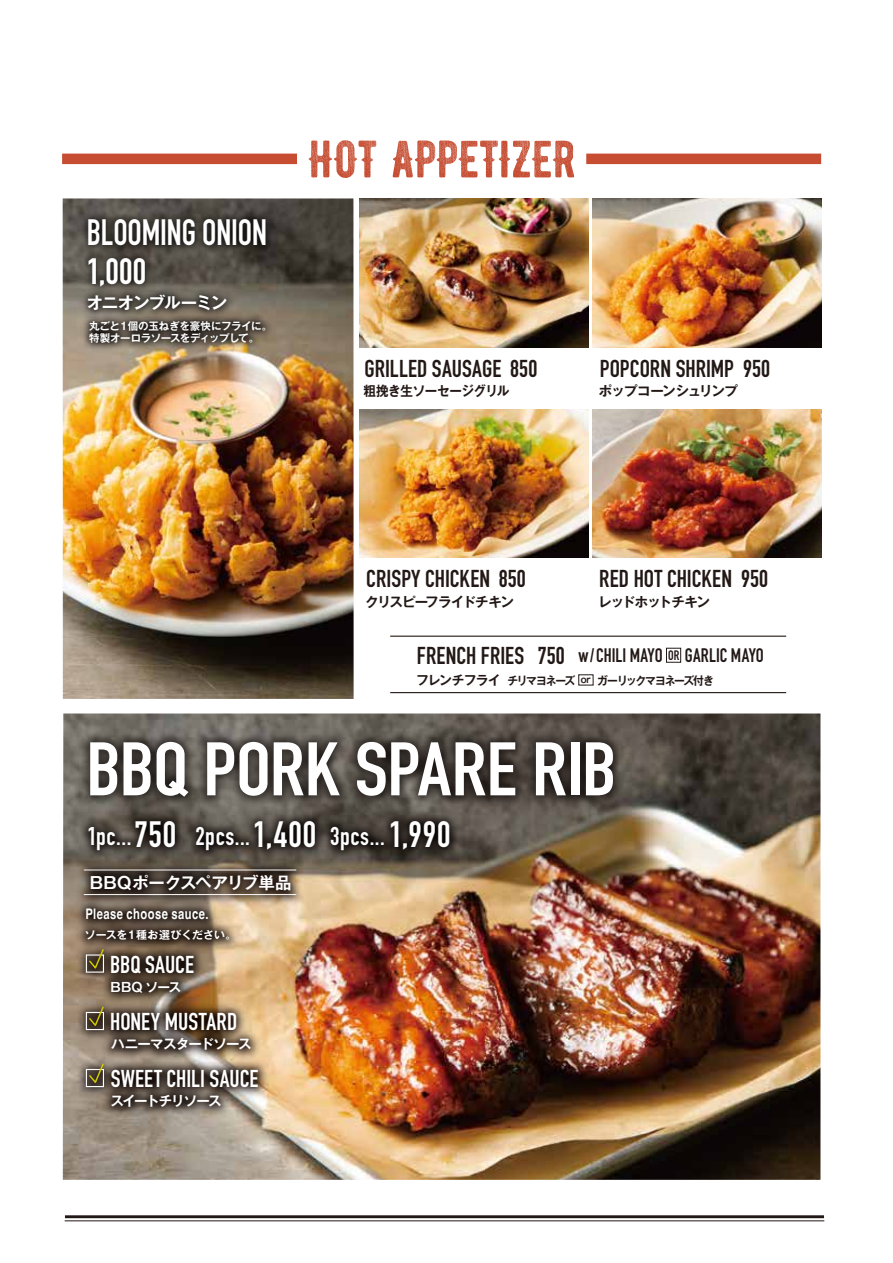
<style>
.page{position:relative;width:893px;height:1263px;background:#fff}
.page>*{position:absolute;margin:0;border:0;box-sizing:border-box;transform-origin:0 0}
.t1{font:700 74.4px "DIN Condensed";letter-spacing:-.01em;color:#fff;scale:1.1 1}
.t2{font:52.5px "BERNIERDISTRESSED";letter-spacing:-.01em;color:#c64d32}
.t3{font:700 36.15px/38.2px "DIN Condensed";letter-spacing:-.005em;color:#fff;scale:.93 1}
.t4{font:700 25.35px "DIN Condensed";letter-spacing:.015em;color:#fff}
.t5{font:700 24px "DIN Condensed";letter-spacing:.005em;color:#221815}
.t6{font:700 24px "DIN Condensed";color:#fff}
.t7{font:700 19.2px "DIN Condensed";color:#221815}
.t8{font:700 16.5px "Gothic MB101 Pr 6 N De";letter-spacing:-.075em;color:#fff}
.t9{font:700 16.35px "Gothic MB101 Pr 6 N De";letter-spacing:-.015em;color:#fff}
.t10{font:700 14.55px "Helvetica";letter-spacing:.035em;color:#fff;scale:.77 1}
.t11{font:700 13.5px "Gothic MB101 Pr 6 N De";letter-spacing:-.055em;color:#221815}
.t12{font:700 13.5px "Gothic MB101 Pr 6 N De";letter-spacing:-.035em;color:#221815;scale:.93 1}
.t13{font:700 13.5px "Gothic MB101 Pr 6 N De";letter-spacing:-.08em;color:#221815}
.t14{font:700 13.5px "Gothic MB101 Pr 6 N De";letter-spacing:-.065em;color:#fff}
.t15{font:700 13.5px "Gothic MB101 Pr 6 N De";letter-spacing:-.095em;color:#fff}
.t16{font:700 12.75px "Gothic MB101 Pr 6 N De";letter-spacing:-.02em;color:#fff}
.t17{font:700 11.4px "Gothic MB101 Pr 6 N De";letter-spacing:-.105em;color:#221815;scale:.94 1}
.t18{font:700 10.95px "Gothic MB101 Pr 6 N De";letter-spacing:.005em;color:#fff}
.t19{font:700 10.5px/12px "Gothic MB101 Pr 6 N De";letter-spacing:-.035em;color:#fff}
.s1{font-size:24px}
.s2{font-size:13.5px}
.s3{font-size:12.75px}
.s4{font-size:9.15px}
.s5{font-size:36.15px}
</style>
<div class="page">
<img style="left:63px;top:198px;width:291px;height:477px">
<img style="left:359px;top:198px;width:229px;height:149px">
<img style="left:592px;top:198px;width:229px;height:149px">
<img style="left:359px;top:409px;width:229px;height:149px">
<img style="left:592px;top:409px;width:229px;height:149px">
<img style="left:63px;top:713px;width:757px;height:467px">
<hr style="left:65px;top:1220px;width:759px;height:1px;background:#221815">
<hr style="left:65px;top:1215px;width:759px;height:3px;background:#221815">
<img style="left:62px;top:164px;width:274px;height:237px">
<div style="left:586px;top:154px;width:235px;height:10px;background:#c64d32"></div>
<div style="left:62px;top:154px;width:235px;height:10px;background:#c64d32"></div>
<hr style="left:390px;top:636px;width:396px;height:1px;background:#221815">
<hr style="left:390px;top:692px;width:396px;height:1px;background:#221815">
<div style="left:666px;top:648px;width:15px;height:15px;border:1px solid #221815"></div>
<img style="left:62px;top:675px;width:612px;height:492px">
<hr style="left:84px;top:894px;width:212px;height:1px;background:#fff">
<hr style="left:84px;top:870px;width:212px;height:1px;background:#fff">
<div style="left:86px;top:1069px;width:18px;height:18px;border:1px solid #fff"></div>
<svg style="left:88px;top:1062px;width:17px;height:23px"></svg>
<div style="left:86px;top:954px;width:18px;height:19px;border:1px solid #fff"></div>
<svg style="left:88px;top:948px;width:17px;height:23px"></svg>
<div style="left:86px;top:1012px;width:18px;height:18px;border:1px solid #fff"></div>
<svg style="left:88px;top:1005px;width:17px;height:23px"></svg>
<h3 class="t3" style="left:87px;top:213px;width:195px">BLOOMING ONION<br>1,000</h3>
<p class="t8" style="left:87px;top:289px;width:142px">オニオンブルーミン</p>
<p class="t19" style="left:89px;top:319px;width:185px">丸ごと1個の玉ねぎを豪快にフライに。特製オーロラソースをディップして。</p>
<h2 class="t2" style="left:309px;top:116px;width:269px">HOT APPETIZER</h2>
<p class="t5" style="left:364px;top:352px;width:174px">GRILLED SAUSAGE 850</p>
<p class="t12" style="left:363px;top:379px;width:158px">粗挽き生ソーセージグリル</p>
<p class="t5" style="left:600px;top:352px;width:172px">POPCORN SHRIMP 950</p>
<p class="t11" style="left:599px;top:380px;width:141px">ポップコーンシュリンプ</p>
<p class="t5" style="left:366px;top:563px;width:161px">CRISPY CHICKEN 850</p>
<p class="t13" style="left:365px;top:590px;width:150px">クリスピーフライドチキン</p>
<p class="t5" style="left:599px;top:563px;width:170px">RED HOT CHICKEN 950</p>
<p class="t11" style="left:598px;top:590px;width:113px">レッドホットチキン</p>
<p class="t7" style="left:417px;top:642px;width:348px"><span class="s1">FRENCH FRIES 750</span> w/CHILI MAYO <span class="s2">OR</span> GARLIC MAYO</p>
<p class="t17" style="left:416px;top:671px;width:318px"><span class="s3">フレンチフライ</span>チリマヨネーズ <span class="s4">or</span> ガーリックマヨネーズ付き</p>
<h1 class="t1" style="left:86px;top:719px;width:484px">BBQ PORK SPARE RIB</h1>
<p class="t4" style="left:87px;top:819px;width:365px">1pc...<span class="s5">750</span> 2pcs...<span class="s5">1,400</span> 3pcs...<span class="s5">1,990</span></p>
<p class="t9" style="left:90px;top:869px;width:203px">BBQポークスペアリブ単品</p>
<p class="t18" style="left:85px;top:926px;width:153px">ソースを1種お選びください。</p>
<p class="t10" style="left:85px;top:905px;width:162px">Please choose sauce.</p>
<p class="t6" style="left:110px;top:948px;width:85px">BBQ SAUCE</p>
<p class="t16" style="left:110px;top:976px;width:72px">BBQ ソース</p>
<p class="t6" style="left:110px;top:1006px;width:129px">HONEY MUSTARD</p>
<p class="t14" style="left:111px;top:1033px;width:142px">ハニーマスタードソース</p>
<p class="t6" style="left:111px;top:1062px;width:149px">SWEET CHILI SAUCE</p>
<p class="t15" style="left:110px;top:1089px;width:113px">スイートチリソース</p>
</div>
